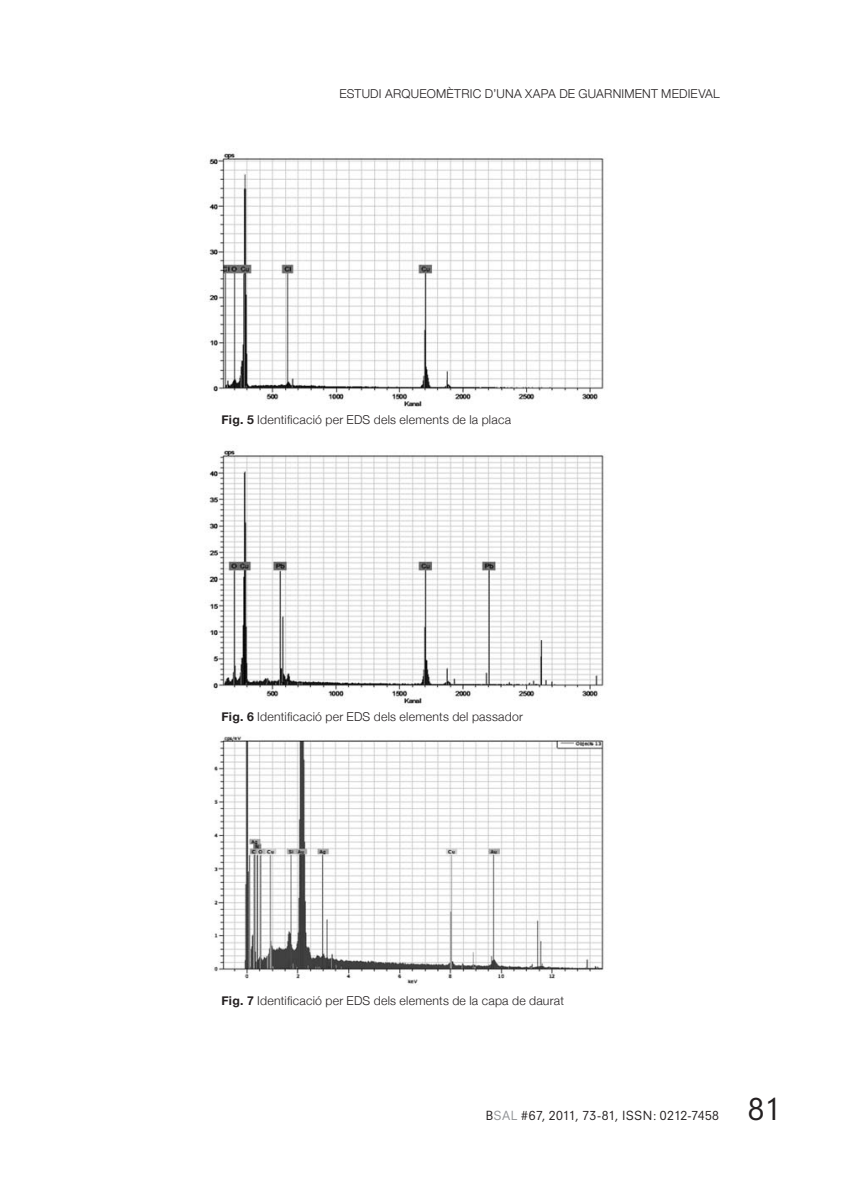
<style>
.page{position:relative;width:844px;height:1191px;background:#fff}
.page>*{position:absolute;margin:0;border:0;box-sizing:border-box;transform-origin:0 0}
.t1{font:29.75px "Neuzeit S";color:#231f20}
.peu_de_pàg{font:300 12.25px "Helvetica Neue";letter-spacing:.02em;color:#231f20}
.t2{font:12.25px "Neuzeit S";letter-spacing:.025em;color:#231f20}
.s1{font-weight:700}
.s2{color:#939598}
</style>
<div class="page">
<img style="left:206px;top:153px;width:398px;height:254px">
<img style="left:209px;top:450px;width:395px;height:254px">
<img style="left:213px;top:736px;width:391px;height:248px">
<p class="peu_de_pàg" style="left:339px;top:83px;width:382px">ESTUDI ARQUEOMÈTRIC D’UNA XAPA DE GUARNIMENT MEDIEVAL</p>
<p class="peu_de_pàg" style="left:221px;top:409px;width:291px"><span class="s1">Fig. 5</span> Identificació per EDS dels elements de la placa</p>
<p class="peu_de_pàg" style="left:221px;top:706px;width:303px"><span class="s1">Fig. 6</span> Identificació per EDS dels elements del passador</p>
<p class="peu_de_pàg" style="left:221px;top:990px;width:344px"><span class="s1">Fig. 7</span> Identificació per EDS dels elements de la capa de daurat</p>
<p class="t2" style="left:485px;top:1107px;width:235px">B<span class="s2">SAL</span> #67, 2011, 73-81, ISSN: 0212-7458</p>
<h1 class="t1" style="left:747px;top:1090px;width:35px">81</h1>
</div>
